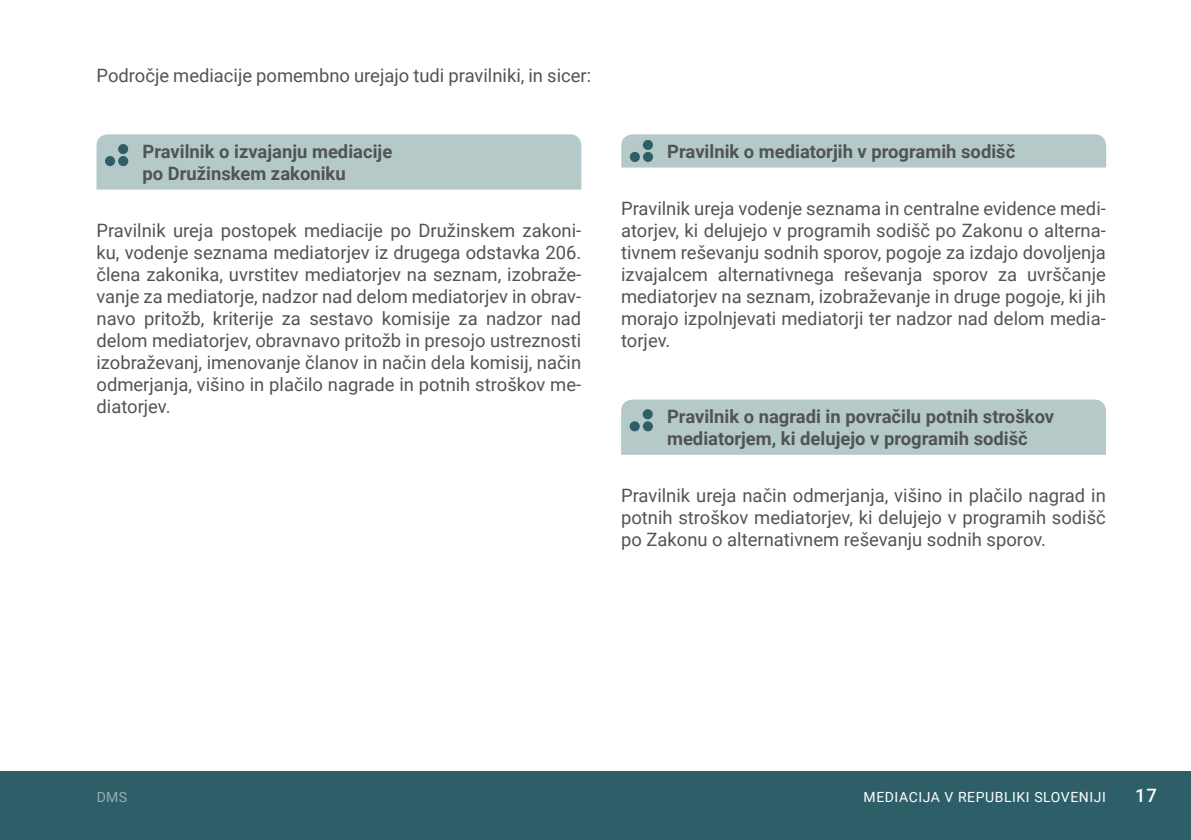
<style>
.page{position:relative;width:1191px;height:840px;background:#fff}
.page>*{position:absolute;margin:0;border:0;box-sizing:border-box;transform-origin:0 0}
.t1{font:18.4px/22px "Roboto";color:#515456;text-align:justify}
.t2{font:700 18.4px/22px "Roboto";color:#515456}
.t3{font:500 18.4px "Roboto";color:#fff}
.t4{font:14px "Roboto";letter-spacing:.04em;color:#fff}
</style>
<div class="page">
<div style="left:0;top:771px;width:1191px;height:68px;background:#2e5f68"></div>
<div style="left:96px;top:134px;width:485px;height:55px;background:#b5c9c9"></div>
<div style="left:118px;top:156px;width:10px;height:10px;background:#2e5f68;border-radius:50%"></div>
<div style="left:105px;top:156px;width:10px;height:10px;background:#2e5f68;border-radius:50%"></div>
<div style="left:118px;top:144px;width:10px;height:10px;background:#2e5f68;border-radius:50%"></div>
<div style="left:621px;top:399px;width:485px;height:55px;background:#b5c9c9"></div>
<div style="left:643px;top:421px;width:10px;height:10px;background:#2e5f68;border-radius:50%"></div>
<div style="left:629px;top:421px;width:10px;height:10px;background:#2e5f68;border-radius:50%"></div>
<div style="left:642px;top:409px;width:11px;height:10px;background:#2e5f68;border-radius:50%"></div>
<div style="left:621px;top:134px;width:485px;height:33px;background:#b5c9c9"></div>
<div style="left:643px;top:152px;width:10px;height:10px;background:#2e5f68;border-radius:50%"></div>
<div style="left:630px;top:152px;width:10px;height:10px;background:#2e5f68;border-radius:50%"></div>
<div style="left:643px;top:140px;width:10px;height:10px;background:#2e5f68;border-radius:50%"></div>
<p class="t1" style="left:96px;top:64px;width:496px">Področje mediacije pomembno urejajo tudi pravilniki, in sicer:</p>
<p class="t2" style="left:142px;top:139px;width:251px">Pravilnik o izvajanju mediacije po Družinskem zakoniku</p>
<p class="t1" style="left:96px;top:218px;width:486px">Pravilnik ureja postopek mediacije po Družinskem zakoni&shy;ku, vodenje seznama mediatorjev iz drugega odstavka 206. člena zakonika, uvrstitev mediatorjev na seznam, izobraže&shy;vanje za mediatorje, nadzor nad delom mediatorjev in obrav&shy;navo pritožb, kriterije za sestavo komisije za nadzor nad delom mediatorjev, obravnavo pritožb in presojo ustreznosti izobraževanj, imenovanje članov in način dela komisij, način odmerjanja, višino in plačilo nagrade in potnih stroškov me&shy;diatorjev.</p>
<p class="t2" style="left:667px;top:139px;width:349px">Pravilnik o mediatorjih v programih sodišč</p>
<p class="t1" style="left:621px;top:196px;width:486px">Pravilnik ureja vodenje seznama in centralne evidence medi&shy;atorjev, ki delujejo v programih sodišč po Zakonu o alterna&shy;tivnem reševanju sodnih sporov, pogoje za izdajo dovoljenja izvajalcem alternativnega reševanja sporov za uvrščanje mediatorjev na seznam, izobraževanje in druge pogoje, ki jih morajo izpolnjevati mediatorji ter nadzor nad delom media&shy;torjev.</p>
<p class="t2" style="left:667px;top:404px;width:388px">Pravilnik o nagradi in povračilu potnih stroškov mediatorjem, ki delujejo v programih sodišč</p>
<p class="t1" style="left:621px;top:483px;width:486px">Pravilnik ureja način odmerjanja, višino in plačilo nagrad in potnih stroškov mediatorjev, ki delujejo v programih sodišč po Zakonu o alternativnem reševanju sodnih sporov.</p>
<p class="t4" style="left:96px;top:786px;width:32px">DMS</p>
<p class="t4" style="left:863px;top:786px;width:244px">MEDIACIJA V REPUBLIKI SLOVENIJI</p>
<p class="t3" style="left:1135px;top:781px;width:23px">17</p>
</div>
